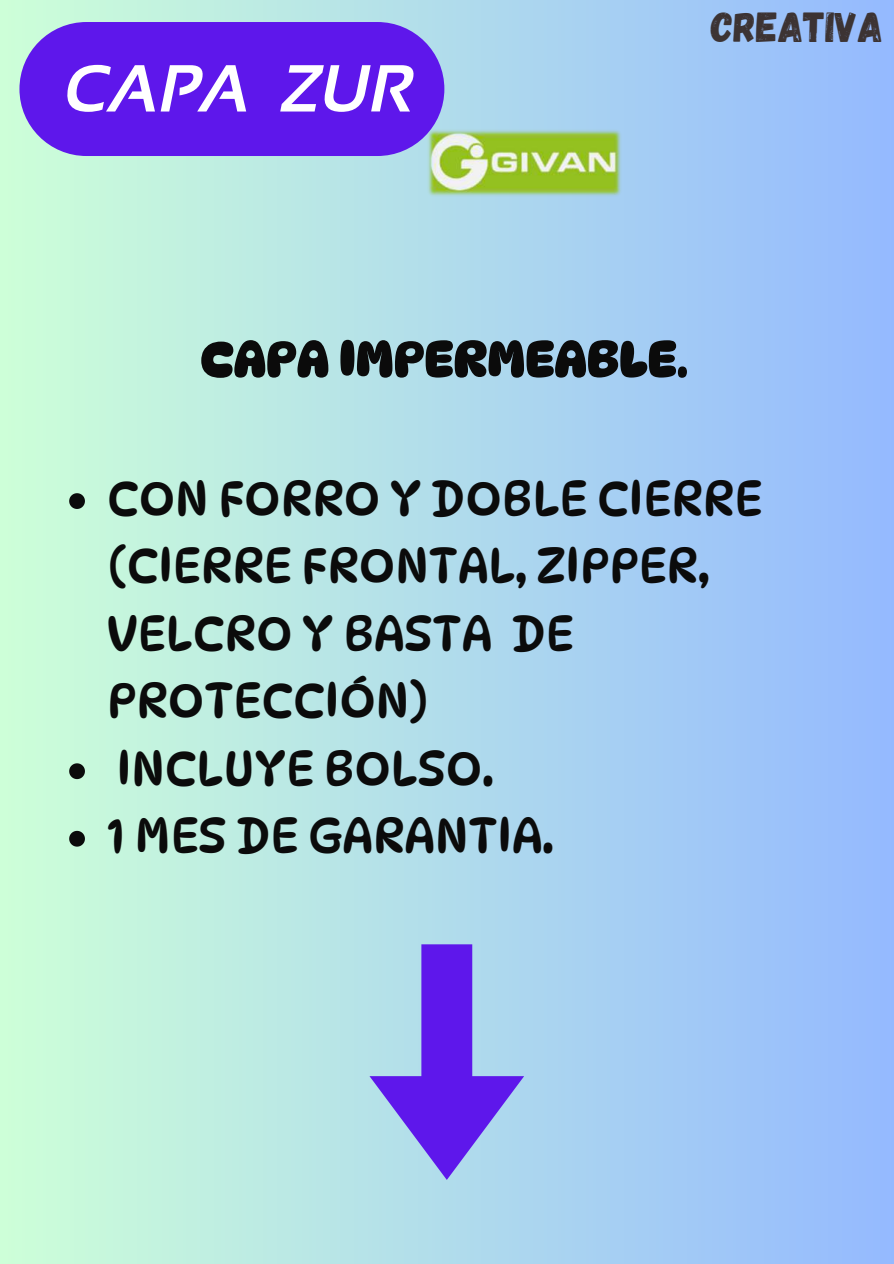
<style>
.page{position:relative;width:894px;height:1264px;background:#fff}
.page>*{position:absolute;margin:0;border:0;box-sizing:border-box;transform-origin:0 0}
.t1{font:italic 700 66.3px "Sansation";color:#fff}
.t2{font:700 50.25px "Dyna Puff";color:#0b0b0b}
.t3{font:48.75px/67.5px "Dyna Puff";color:#0b0b0b}
.t4{font:42px "Gagalin";color:#3c3333}
.s1{font-weight:400}
</style>
<div class="page">
<div style="left:0;top:0;width:893px;height:1263px;background:linear-gradient(to right,#cdffd8,#94b9ff)"></div>
<svg style="left:69px;top:493px;width:16px;height:16px"></svg>
<svg style="left:69px;top:763px;width:16px;height:16px"></svg>
<svg style="left:69px;top:830px;width:16px;height:16px"></svg>
<div style="left:19px;top:22px;width:425px;height:134px;background:#5e17eb;border-radius:67px"></div>
<svg style="left:369px;top:944px;width:155px;height:235px;background:#8f8ceb"></svg>
<img style="left:426px;top:128px;width:196px;height:69px">
<h1 class="t1" style="left:65px;top:51px;width:350px">CAPA ZUR</h1>
<p class="t4" style="left:710px;top:-1px;width:174px">CREATIVA</p>
<p class="t2" style="left:200px;top:329px;width:489px">CAPA IMPERMEABLE<span class="s1">.</span></p>
<p class="t3" style="left:107px;top:464px;width:656px">CON FORRO Y DOBLE CIERRE (CIERRE FRONTAL, ZIPPER,<br>VELCRO Y BASTA DE<br>PROTECCIÓN)<br>INCLUYE BOLSO.<br>1 MES DE GARANTIA.</p>
</div>
